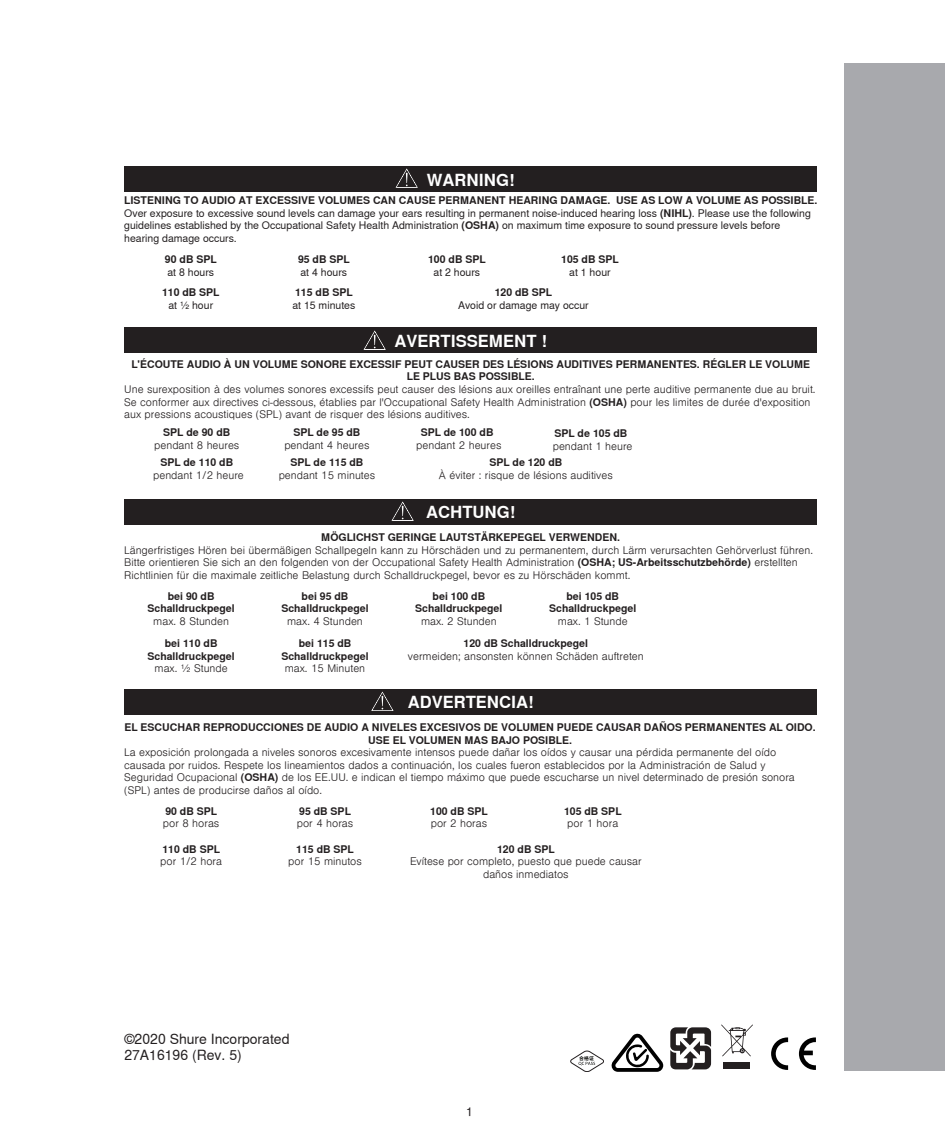
<style>
.page{position:relative;width:945px;height:1134px;background:#fff}
.page>*{position:absolute;margin:0;border:0;box-sizing:border-box;transform-origin:0 0}
.body{font:700 16.62px "Nimbus Sans Global";color:#fff}
.P1{font:14px/16.8px "Nimbus Sans Global";color:#231f20}
.t1{font:12.25px "Nimbus Sans Global";color:#231f20}
.body-2{font:300 10.5px/12.6px "Nimbus Sans Global";color:#231f20}
.body-3{font:700 10.5px/12.6px "Nimbus Sans Global";color:#231f20;text-align:center}
.body-4{font:10.5px/12.6px "Nimbus Sans Global";color:#231f20}
.t2{font:700 4.9px "Nimbus Sans Global";color:#040503}
.s1{font-weight:700}
.s2{font-weight:400}
.s3{font-weight:300}
</style>
<div class="page">
<div style="left:844px;top:63px;width:101px;height:1008px;background:#a8a9ad"></div>
<div style="left:124px;top:328px;width:693px;height:25px;background:#231f20"></div>
<svg style="left:364px;top:330px;width:22px;height:20px"></svg>
<div style="left:124px;top:499px;width:693px;height:26px;background:#231f20"></div>
<svg style="left:392px;top:501px;width:22px;height:20px"></svg>
<div style="left:124px;top:690px;width:693px;height:25px;background:#231f20"></div>
<svg style="left:371px;top:692px;width:23px;height:19px"></svg>
<div style="left:124px;top:166px;width:693px;height:25px;background:#231f20"></div>
<svg style="left:396px;top:168px;width:22px;height:20px"></svg>
<svg style="left:721px;top:1024px;width:32px;height:32px"></svg>
<div style="left:724px;top:1063px;width:26px;height:6px;background:#231f20"></div>
<svg style="left:771px;top:1037px;width:17px;height:33px"></svg>
<svg style="left:799px;top:1037px;width:17px;height:33px"></svg>
<svg style="left:670px;top:1027px;width:41px;height:42px"></svg>
<svg style="left:611px;top:1033px;width:52px;height:39px"></svg>
<svg style="left:570px;top:1051px;width:34px;height:21px"></svg>
<p class="body" style="left:427px;top:171px;width:89px">WARNING!</p>
<p class="body-3" style="left:124px;top:194px;width:695px">LISTENING TO AUDIO AT EXCESSIVE VOLUMES CAN CAUSE PERMANENT HEARING DAMAGE. USE AS LOW A VOLUME AS POSSIBLE.</p>
<p class="body-4" style="left:124px;top:207px;width:688px">Over exposure to excessive sound levels can damage your ears resulting in permanent noise-induced hearing loss <span class="s1">(NIHL)</span>. Please use the following guidelines established by the Occupational Safety Health Administration <span class="s1">(OSHA)</span> on maximum time exposure to sound pressure levels before hearing damage occurs.</p>
<p class="body-4" style="left:165px;top:253px;width:53px"><span class="s1">90 dB SPL </span>at 8 hours</p>
<p class="body-4" style="left:298px;top:253px;width:53px"><span class="s1">95 dB SPL </span>at 4 hours</p>
<p class="body-3" style="left:428px;top:253px;width:59px">100 dB SPL <span class="s2">at 2 hours</span></p>
<p class="body-3" style="left:561px;top:253px;width:59px">105 dB SPL <span class="s2">at 1 hour</span></p>
<p class="body-3" style="left:162px;top:287px;width:59px">110 dB SPL <span class="s2">at ½ hour</span></p>
<p class="body-4" style="left:292px;top:287px;width:65px"><span class="s1">115 dB SPL </span>at 15 minutes</p>
<p class="body-4" style="left:458px;top:287px;width:132px;text-align:center"><span class="s1">120 dB SPL<br></span>Avoid or damage may occur</p>
<p class="body" style="left:395px;top:331px;width:154px">AVERTISSEMENT !</p>
<p class="body-3" style="left:131px;top:358px;width:680px">L'ÉCOUTE AUDIO À UN VOLUME SONORE EXCESSIF PEUT CAUSER DES LÉSIONS AUDITIVES PERMANENTES. RÉGLER LE VOLUME<br>LE PLUS BAS POSSIBLE.</p>
<p class="body-2" style="left:124px;top:383px;width:693px">Une surexposition à des volumes sonores excessifs peut causer des lésions aux oreilles entraînant une perte auditive permanente due au bruit.<br>Se conformer aux directives ci-dessous, établies par l'Occupational Safety Health Administration <span class="s1">(OSHA)</span> pour les limites de durée d'exposition aux pressions acoustiques (SPL) avant de risquer des lésions auditives.</p>
<p class="body-2" style="left:154px;top:426px;width:87px;text-align:center"><span class="s1">SPL de 90 dB </span>pendant 8 heures</p>
<p class="body-2" style="left:284px;top:426px;width:87px;text-align:center"><span class="s1">SPL de 95 dB </span>pendant 4 heures</p>
<p class="body-3" style="left:421px;top:426px;width:74px">SPL de 100 dB</p>
<p class="body-3" style="left:555px;top:427px;width:74px">SPL de 105 dB</p>
<p class="body-2" style="left:553px;top:440px;width:81px">pendant 1 heure</p>
<p class="body-2" style="left:416px;top:439px;width:87px">pendant 2 heures</p>
<p class="body-3" style="left:160px;top:456px;width:74px">SPL de 110 dB</p>
<p class="body-2" style="left:153px;top:469px;width:92px">pendant 1/2 heure</p>
<p class="body-2" style="left:279px;top:456px;width:98px;text-align:center"><span class="s1">SPL de 115 dB </span>pendant 15 minutes</p>
<p class="body-2" style="left:439px;top:456px;width:175px;text-align:center"><span class="s1">SPL de 120 dB<br></span>À éviter : risque de lésions auditives</p>
<p class="body" style="left:426px;top:503px;width:91px">ACHTUNG!</p>
<p class="body-3" style="left:321px;top:531px;width:300px">MÖGLICHST GERINGE LAUTSTÄRKEPEGEL VERWENDEN.</p>
<p class="body-2" style="left:124px;top:544px;width:690px">Längerfristiges Hören bei übermäßigen Schallpegeln kann zu Hörschäden und zu permanentem, durch Lärm verursachten Gehörverlust führen.<br>Bitte orientieren Sie sich an den folgenden von der Occupational Safety Health Administration <span class="s1">(OSHA; US-Arbeitsschutzbehörde)</span> erstellten<br>Richtlinien für die maximale zeitliche Belastung durch Schalldruckpegel, bevor es zu Hörschäden kommt.</p>
<p class="body-3" style="left:148px;top:590px;width:89px">bei 90 dB<br>Schalldruckpegel <span class="s3">max. 8 Stunden</span></p>
<p class="body-3" style="left:281px;top:590px;width:89px">bei 95 dB<br>Schalldruckpegel <span class="s3">max. 4 Stunden</span></p>
<p class="body-3" style="left:415px;top:590px;width:89px">bei 100 dB<br>Schalldruckpegel <span class="s3">max. 2 Stunden</span></p>
<p class="body-3" style="left:549px;top:590px;width:89px">bei 105 dB<br>Schalldruckpegel <span class="s3">max. 1 Stunde</span></p>
<p class="body-3" style="left:148px;top:637px;width:89px">bei 110 dB<br>Schalldruckpegel <span class="s3">max. ½ Stunde</span></p>
<p class="body-3" style="left:281px;top:637px;width:89px">bei 115 dB<br>Schalldruckpegel <span class="s3">max. 15 Minuten</span></p>
<p class="body-2" style="left:408px;top:637px;width:237px;text-align:center"><span class="s1">120 dB Schalldruckpegel<br></span>vermeiden; ansonsten können Schäden auftreten</p>
<p class="body" style="left:408px;top:693px;width:128px">ADVERTENCIA!</p>
<p class="body-3" style="left:125px;top:721px;width:693px">EL ESCUCHAR REPRODUCCIONES DE AUDIO A NIVELES EXCESIVOS DE VOLUMEN PUEDE CAUSAR DAÑOS PERMANENTES AL OIDO.<br>USE EL VOLUMEN MAS BAJO POSIBLE.</p>
<p class="body-2" style="left:124px;top:746px;width:672px">La exposición prolongada a niveles sonoros excesivamente intensos puede dañar los oídos y causar una pérdida permanente del oído causada por ruidos. Respete los lineamientos dados a continuación, los cuales fueron establecidos por la Administración de Salud y Seguridad Ocupacional <span class="s1">(OSHA)</span> de los EE.UU. e indican el tiempo máximo que puede escucharse un nivel determinado de presión sonora (SPL) antes de producirse daños al oído.</p>
<p class="body-2" style="left:163px;top:805px;width:58px"><span class="s1">90 dB SPL </span>por 8 horas</p>
<p class="body-2" style="left:297px;top:805px;width:58px"><span class="s1">95 dB SPL </span>por 4 horas</p>
<p class="body-2" style="left:430px;top:805px;width:59px"><span class="s1">100 dB SPL </span>por 2 horas</p>
<p class="body-3" style="left:564px;top:805px;width:59px">105 dB SPL <span class="s3">por 1 hora</span></p>
<p class="body-2" style="left:160px;top:843px;width:63px"><span class="s1">110 dB SPL </span>por 1/2 hora</p>
<p class="body-2" style="left:288px;top:843px;width:75px;text-align:center"><span class="s1">115 dB SPL </span>por 15 minutos</p>
<p class="body-2" style="left:410px;top:843px;width:233px;text-align:center"><span class="s1">120 dB SPL<br></span>Evítese por completo, puesto que puede causar daños inmediatos</p>
<p class="P1" style="left:124px;top:1030px;width:167px">©2020 Shure Incorporated<br>27A16196 (Rev. 5)</p>
<p class="t1" style="left:466px;top:1105px;width:8px">1</p>
<p class="t2" style="left:579px;top:1055px;width:16px">合格证</p>
</div>
